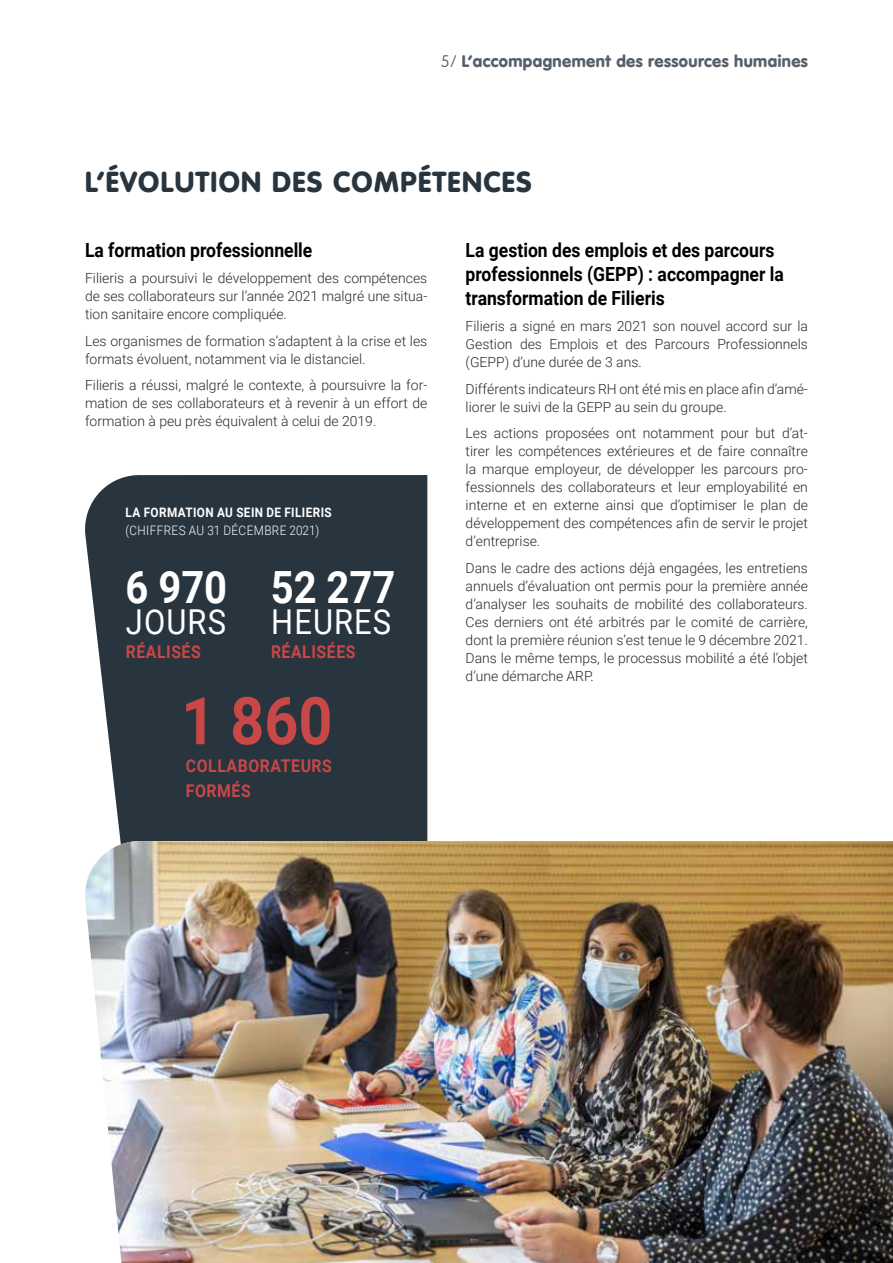
<style>
.page{position:relative;width:893px;height:1263px;background:#fff}
.page>*{position:absolute;margin:0;border:0;box-sizing:border-box;transform-origin:0 0}
.t1{font:700 66px "Roboto";color:#c74847;scale:.9 1}
.t2{font:700 44.4px "Roboto";color:#fff;scale:.9 1}
.t3{font:34.35px "Roboto";letter-spacing:.035em;color:#fff;scale:.9 1}
.t4{font:900 28.5px "VAG Rounded Std";letter-spacing:.05em;color:#28343e}
.t5{font:700 19.5px/24px "Roboto";color:#000;scale:.9 1}
.t6{font:700 17.55px/24.6px "Roboto";letter-spacing:.035em;color:#c74847;scale:.9 1}
.t7{font:900 16.5px "VAG Rounded Std";letter-spacing:.025em;color:#555f69}
.t8{font:300 13.95px/18px "Roboto";color:#292929;text-align:justify}
.t9{font:700 13.05px "Roboto";letter-spacing:.035em;color:#fff;scale:.9 1}
.t10{font:300 13.05px "Roboto";letter-spacing:.035em;color:#fff;scale:.9 1}
.s1{font-weight:100}
</style>
<div class="page">
<div style="left:85px;top:475px;width:342px;height:365px;background:#28343e"></div>
<img style="left:85px;top:840px;width:808px;height:423px">
<p class="t7" style="left:441px;top:51px;width:368px"><span class="s1">5/</span> L’accompagnement des ressources humaines</p>
<h3 class="t4" style="left:85px;top:165px;width:448px">L’ÉVOLUTION DES COMPÉTENCES</h3>
<h3 class="t5" style="left:85px;top:237px;width:254px">La formation professionnelle</h3>
<p class="t8" style="left:85px;top:269px;width:344px">Filieris a poursuivi le développement des compétences de ses collaborateurs sur l’année 2021 malgré une situa&shy;tion sanitaire encore compliquée.</p>
<p class="t8" style="left:85px;top:331px;width:344px">Les organismes de formation s’adaptent à la crise et les formats évoluent, notamment via le distanciel.</p>
<p class="t8" style="left:85px;top:376px;width:344px">Filieris a réussi, malgré le contexte, à poursuivre la for&shy;mation de ses collaborateurs et à revenir à un effort de formation à peu près équivalent à celui de 2019.</p>
<p class="t9" style="left:126px;top:503px;width:231px">LA FORMATION AU SEIN DE FILIERIS</p>
<p class="t10" style="left:125px;top:522px;width:217px">(CHIFFRES AU 31 DÉCEMBRE 2021)</p>
<h2 class="t2" style="left:125px;top:556px;width:115px">6 970</h2>
<h3 class="t3" style="left:126px;top:597px;width:113px">JOURS</h3>
<p class="t6" style="left:126px;top:639px;width:85px">RÉALISÉS</p>
<h2 class="t2" style="left:271px;top:556px;width:140px">52 277</h2>
<h3 class="t3" style="left:271px;top:597px;width:135px">HEURES</h3>
<p class="t6" style="left:271px;top:639px;width:95px">RÉALISÉES</p>
<h1 class="t1" style="left:181px;top:674px;width:169px">1 860</h1>
<p class="t6" style="left:186px;top:753px;width:164px">COLLABORATEURS<br>FORMÉS</p>
<h3 class="t5" style="left:466px;top:237px;width:355px">La gestion des emplois et des parcours professionnels (GEPP) : accompagner la transformation de Filieris</h3>
<p class="t8" style="left:466px;top:317px;width:344px">Filieris a signé en mars 2021 son nouvel accord sur la Gestion des Emplois et des Parcours Professionnels (GEPP) d’une durée de 3 ans.</p>
<p class="t8" style="left:466px;top:379px;width:344px">Différents indicateurs RH ont été mis en place afin d’amé&shy;liorer le suivi de la GEPP au sein du groupe.</p>
<p class="t8" style="left:466px;top:424px;width:344px">Les actions proposées ont notamment pour but d’at&shy;tirer les compétences extérieures et de faire connaître la marque employeur, de développer les parcours pro&shy;fessionnels des collaborateurs et leur employabilité en interne et en externe ainsi que d’optimiser le plan de développement des compétences afin de servir le projet d’entreprise.</p>
<p class="t8" style="left:466px;top:558px;width:344px">Dans le cadre des actions déjà engagées, les entretiens annuels d’évaluation ont permis pour la première année d’analyser les souhaits de mobilité des collaborateurs.<br>Ces derniers ont été arbitrés par le comité de carrière, dont la première réunion s’est tenue le 9 décembre 2021.<br>Dans le même temps, le processus mobilité a été l’objet d’une démarche ARP.</p>
</div>
